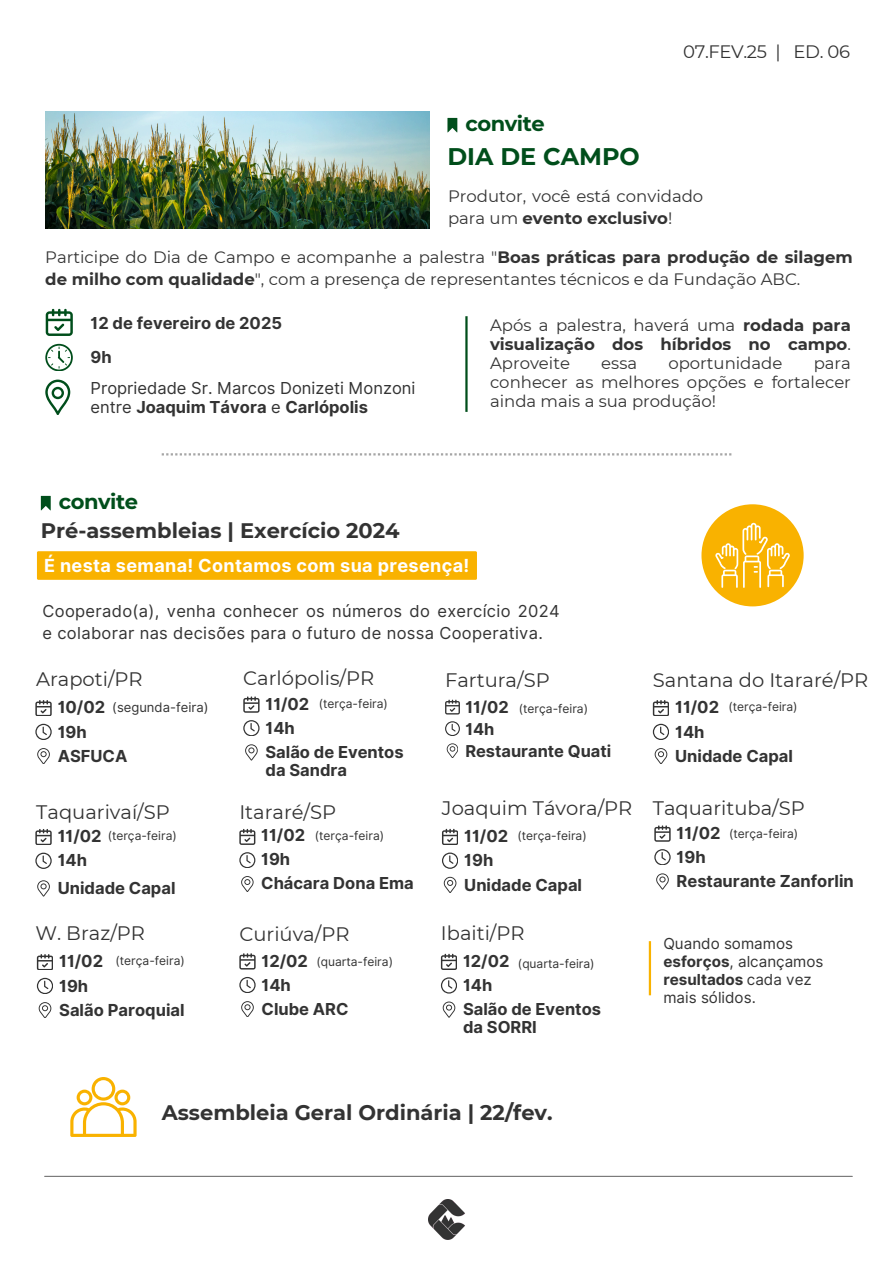
<style>
.page{position:relative;width:894px;height:1264px;background:#fff}
.page>*{position:absolute;margin:0;border:0;box-sizing:border-box;transform-origin:0 0}
.t1{font:700 24px "Montserrat";color:#004e1b}
.t2{font:700 21px "Montserrat";color:#333}
.t3{font:700 21px "Montserrat";letter-spacing:-.02em;color:#004e1b}
.t4{font:19.5px "Montserrat";color:#333}
.t5{font:700 18px "Inter";letter-spacing:.02em;color:#fff}
.t6{font:18px "Montserrat";letter-spacing:-.02em;color:#333}
.t7{font:16.5px/22.5px "Montserrat";color:#333}
.t8{font:700 16.5px/18px "Inter";color:#333}
.t9{font:16.5px/22.5px "Inter";letter-spacing:.02em;color:#333}
.t10{font:700 16.5px/19.2px "Montserrat";color:#333;text-align:justify}
.t11{font:16.5px/19.2px "Inter";color:#333}
.t12{font:700 16.35px "Inter";color:#333}
.t13{font:15.15px/18px "Inter";color:#333}
.t14{font:13.05px "Inter";color:#333}
.t15{font:12px "Inter";color:#333}
.s1{font-weight:700}
.s2{font-weight:400}
</style>
<div class="page">
<img style="left:428px;top:1199px;width:37px;height:40px">
<hr style="left:45px;top:1175px;width:807px;height:1px;background:#737373">
<svg style="left:447px;top:118px;width:10px;height:14px"></svg>
<img style="left:45px;top:111px;width:384px;height:117px">
<svg style="left:45px;top:344px;width:27px;height:27px"></svg>
<svg style="left:46px;top:309px;width:27px;height:27px"></svg>
<svg style="left:45px;top:379px;width:25px;height:35px"></svg>
<hr style="left:465px;top:316px;width:2px;height:96px;background:#004e1b">
<svg style="left:41px;top:496px;width:10px;height:14px"></svg>
<div style="left:701px;top:504px;width:102px;height:102px;background:#f9b200;border-radius:50%"></div>
<svg style="left:715px;top:523px;width:75px;height:65px"></svg>
<svg style="left:37px;top:748px;width:13px;height:15px"></svg>
<svg style="left:35px;top:700px;width:16px;height:15px"></svg>
<svg style="left:35px;top:723px;width:16px;height:16px"></svg>
<svg style="left:37px;top:880px;width:13px;height:16px"></svg>
<svg style="left:35px;top:829px;width:16px;height:15px"></svg>
<svg style="left:35px;top:852px;width:16px;height:16px"></svg>
<svg style="left:241px;top:876px;width:12px;height:15px"></svg>
<svg style="left:239px;top:828px;width:16px;height:16px"></svg>
<svg style="left:239px;top:852px;width:16px;height:16px"></svg>
<svg style="left:245px;top:744px;width:12px;height:16px"></svg>
<svg style="left:243px;top:696px;width:16px;height:16px"></svg>
<svg style="left:243px;top:720px;width:16px;height:16px"></svg>
<svg style="left:446px;top:743px;width:12px;height:15px"></svg>
<svg style="left:445px;top:699px;width:14px;height:15px"></svg>
<svg style="left:445px;top:721px;width:14px;height:15px"></svg>
<svg style="left:654px;top:748px;width:12px;height:15px"></svg>
<svg style="left:652px;top:700px;width:16px;height:15px"></svg>
<svg style="left:652px;top:723px;width:16px;height:16px"></svg>
<svg style="left:443px;top:876px;width:13px;height:16px"></svg>
<svg style="left:442px;top:828px;width:15px;height:16px"></svg>
<svg style="left:442px;top:852px;width:15px;height:16px"></svg>
<svg style="left:656px;top:873px;width:12px;height:16px"></svg>
<svg style="left:654px;top:825px;width:16px;height:16px"></svg>
<svg style="left:654px;top:849px;width:16px;height:15px"></svg>
<svg style="left:39px;top:1002px;width:12px;height:15px"></svg>
<svg style="left:37px;top:954px;width:16px;height:15px"></svg>
<svg style="left:37px;top:977px;width:16px;height:16px"></svg>
<svg style="left:241px;top:1001px;width:12px;height:15px"></svg>
<svg style="left:239px;top:953px;width:16px;height:16px"></svg>
<svg style="left:239px;top:977px;width:16px;height:15px"></svg>
<hr style="left:648px;top:941px;width:3px;height:54px;background:#f9b200">
<svg style="left:162px;top:453px;width:569px;height:2px"></svg>
<svg style="left:70px;top:1077px;width:66px;height:59px"></svg>
<svg style="left:442px;top:1001px;width:13px;height:16px"></svg>
<svg style="left:441px;top:953px;width:15px;height:16px"></svg>
<svg style="left:441px;top:977px;width:15px;height:16px"></svg>
<div style="left:37px;top:551px;width:440px;height:29px;background:#f9b200"></div>
<p class="t3" style="left:465px;top:110px;width:81px">convite</p>
<p class="t1" style="left:447px;top:142px;width:194px">DIA DE CAMPO</p>
<h6 class="t6" style="left:683px;top:40px;width:168px">07.FEV.25 | ED. 06</h6>
<p class="t7" style="left:448px;top:184px;width:257px">Produtor, você está convidado para um <span class="s1">evento exclusivo</span>!</p>
<h6 class="t7" style="left:45px;top:246px;width:808px">Participe do Dia de Campo e acompanhe a palestra "<span class="s1">Boas práticas para produção de silagem de milho com qualidade</span>", com a presença de representantes técnicos e da Fundação ABC.</h6>
<p class="t10" style="left:490px;top:315px;width:362px"><span class="s2">Após a palestra, haverá uma</span> rodada para visualização dos híbridos no campo<span class="s2">.<br>Aproveite</span></p>
<p class="t8" style="left:90px;top:313px;width:193px">12 de fevereiro de 2025</p>
<h3 class="t8" style="left:90px;top:347px;width:23px">9h</h3>
<p class="t7" style="left:601px;top:352px;width:37px">essa</p>
<p class="t7" style="left:668px;top:352px;width:115px">oportunidade</p>
<p class="t7" style="left:490px;top:353px;width:362px;line-height:19.2px;text-align:justify;text-indent:323px">para conhecer as melhores opções e fortalecer ainda mais a sua produção!</p>
<h6 class="t11" style="left:90px;top:378px;width:326px">Propriedade Sr. Marcos Donizeti Monzoni entre <span class="s1">Joaquim Távora</span> e <span class="s1">Carlópolis</span></h6>
<h6 class="t3" style="left:59px;top:488px;width:81px">convite</h6>
<h3 class="t2" style="left:41px;top:518px;width:360px">Pré-assembleias | Exercício 2024</h3>
<h3 class="t5" style="left:44px;top:554px;width:426px">É nesta semana! Contamos com sua presença!</h3>
<p class="t9" style="left:42px;top:599px;width:518px">Cooperado(a), venha conhecer os números do exercício 2024 e colaborar nas decisões para o futuro de nossa Cooperativa.</p>
<p class="t4" style="left:36px;top:667px;width:108px">Arapoti/PR</p>
<p class="t8" style="left:58px;top:698px;width:49px">10/02</p>
<h2 class="t8" style="left:58px;top:746px;width:71px">ASFUCA</h2>
<h1 class="t14" style="left:112px;top:699px;width:98px">(segunda-feira)</h1>
<p class="t8" style="left:58px;top:722px;width:31px">19h</p>
<p class="t4" style="left:243px;top:666px;width:132px">Carlópolis/PR</p>
<h2 class="t8" style="left:265px;top:694px;width:45px">11/02</h2>
<h2 class="t8" style="left:265px;top:743px;width:140px">Salão de Eventos da Sandra</h2>
<p class="t15" style="left:318px;top:696px;width:71px">(terça-feira)</p>
<h6 class="t8" style="left:265px;top:719px;width:31px">14h</h6>
<p class="t4" style="left:445px;top:668px;width:106px">Fartura/SP</p>
<h3 class="t12" style="left:465px;top:697px;width:45px">11/02</h3>
<p class="t12" style="left:465px;top:741px;width:147px">Restaurante Quati</p>
<p class="t15" style="left:518px;top:701px;width:71px">(terça-feira)</p>
<h6 class="t12" style="left:465px;top:719px;width:31px">14h</h6>
<p class="t4" style="left:36px;top:799px;width:135px">Taquarivaí/SP</p>
<p class="t8" style="left:58px;top:827px;width:45px">11/02</p>
<p class="t8" style="left:58px;top:879px;width:119px">Unidade Capal</p>
<p class="t15" style="left:108px;top:828px;width:71px">(terça-feira)</p>
<h6 class="t8" style="left:58px;top:851px;width:31px">14h</h6>
<h6 class="t4" style="left:239px;top:799px;width:98px">Itararé/SP</h6>
<p class="t8" style="left:261px;top:826px;width:45px">11/02</p>
<p class="t8" style="left:261px;top:873px;width:154px">Chácara Dona Ema</p>
<p class="t15" style="left:315px;top:828px;width:71px">(terça-feira)</p>
<p class="t8" style="left:261px;top:849px;width:30px">19h</p>
<p class="t4" style="left:442px;top:796px;width:192px">Joaquim Távora/PR</p>
<h6 class="t8" style="left:464px;top:827px;width:45px">11/02</h6>
<p class="t8" style="left:464px;top:875px;width:119px">Unidade Capal</p>
<h6 class="t15" style="left:517px;top:828px;width:71px">(terça-feira)</h6>
<p class="t8" style="left:464px;top:851px;width:31px">19h</p>
<p class="t4" style="left:35px;top:921px;width:111px">W. Braz/PR</p>
<p class="t8" style="left:59px;top:952px;width:45px">11/02</p>
<h6 class="t8" style="left:59px;top:1000px;width:127px">Salão Paroquial</h6>
<h6 class="t15" style="left:115px;top:953px;width:71px">(terça-feira)</h6>
<p class="t8" style="left:59px;top:976px;width:31px">19h</p>
<h3 class="t4" style="left:239px;top:921px;width:112px">Curiúva/PR</h3>
<p class="t8" style="left:261px;top:951px;width:48px">12/02</p>
<h6 class="t8" style="left:261px;top:999px;width:88px">Clube ARC</h6>
<p class="t15" style="left:316px;top:954px;width:78px">(quarta-feira)</p>
<p class="t8" style="left:261px;top:975px;width:31px">14h</p>
<p class="t4" style="left:441px;top:921px;width:85px">Ibaiti/PR</p>
<p class="t8" style="left:463px;top:952px;width:48px">12/02</p>
<h6 class="t8" style="left:463px;top:1000px;width:139px">Salão de Eventos da SORRI</h6>
<h6 class="t15" style="left:518px;top:956px;width:78px">(quarta-feira)</h6>
<p class="t8" style="left:463px;top:976px;width:31px">14h</p>
<p class="t4" style="left:652px;top:668px;width:217px">Santana do Itararé/PR</p>
<h6 class="t8" style="left:675px;top:698px;width:45px">11/02</h6>
<p class="t8" style="left:675px;top:746px;width:119px">Unidade Capal</p>
<h3 class="t15" style="left:728px;top:699px;width:71px">(terça-feira)</h3>
<h4 class="t8" style="left:675px;top:722px;width:31px">14h</h4>
<p class="t4" style="left:652px;top:796px;width:153px">Taquarituba/SP</p>
<h6 class="t8" style="left:676px;top:823px;width:45px">11/02</h6>
<h3 class="t8" style="left:676px;top:872px;width:179px">Restaurante Zanforlin</h3>
<h6 class="t15" style="left:729px;top:826px;width:71px">(terça-feira)</h6>
<p class="t8" style="left:676px;top:847px;width:31px">19h</p>
<h6 class="t13" style="left:663px;top:934px;width:162px">Quando somamos <span class="s1">esforços</span>, alcançamos <span class="s1">resultados</span> cada vez mais sólidos.</h6>
<h6 class="t2" style="left:162px;top:1099px;width:392px">Assembleia Geral Ordinária | 22/fev.</h6>
</div>
